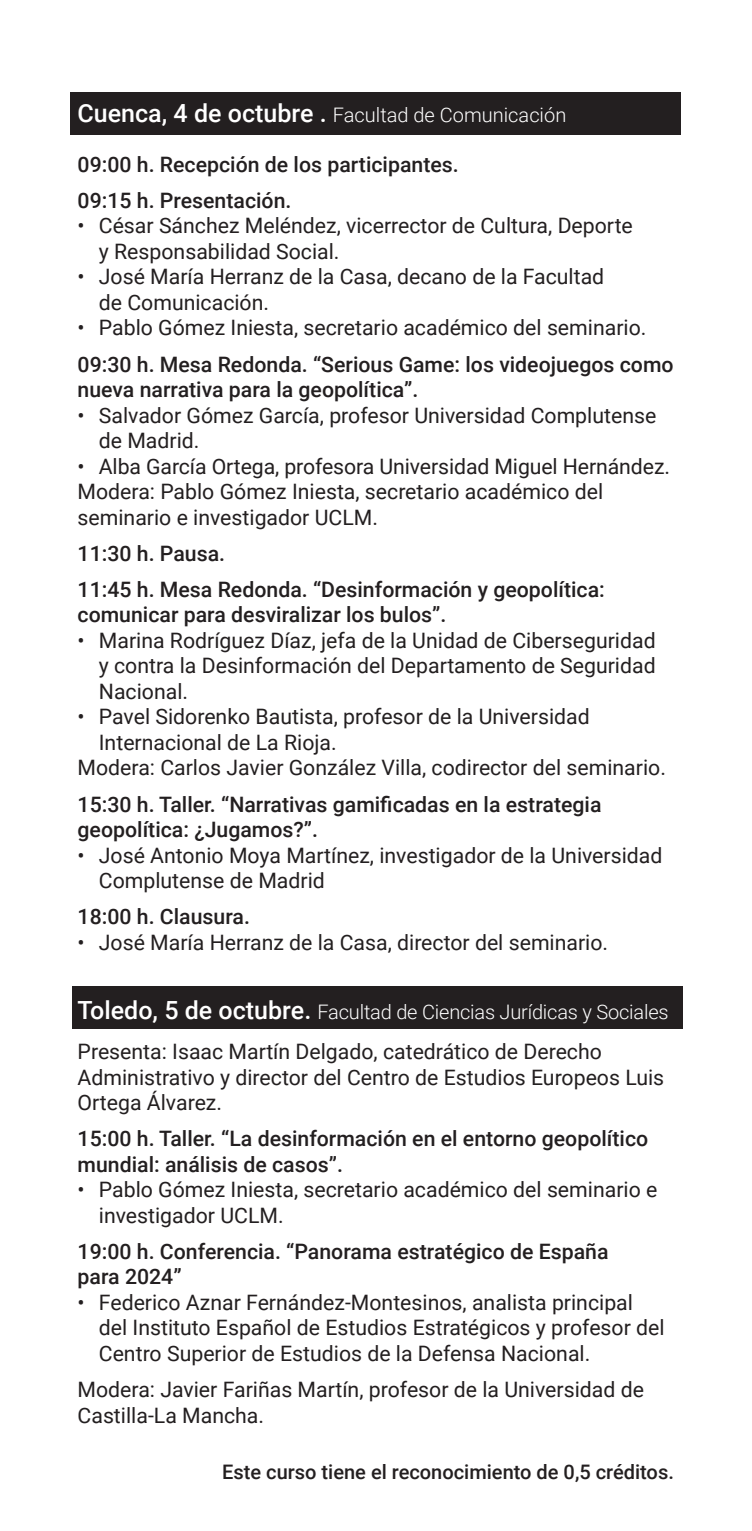
<style>
.page{position:relative;width:752px;height:1531px;background:#fff}
.page>*{position:absolute;margin:0;border:0;box-sizing:border-box;transform-origin:0 0}
.t1{font:21.25px/25.5px "Roboto";color:#231f20}
.t2{font:500 21.25px/25.5px "Roboto";color:#231f20}
.t3{font:300 20px "Roboto";letter-spacing:-.01em;color:#fff}
.t4{font:500 20px "Roboto";color:#231f20}
.s1{font-weight:500;font-size:25px}
</style>
<div class="page">
<div style="left:72px;top:986px;width:610px;height:43px;background:#231f20"></div>
<div style="left:70px;top:92px;width:610px;height:43px;background:#231f20"></div>
<p class="t3" style="left:78px;top:100px;width:490px"><span class="s1">Cuenca, 4 de octubre .</span> Facultad de Comunicación</p>
<p class="t2" style="left:78px;top:145px;width:382px;line-height:36.2px">09:00 h. Recepción de los participantes.<br>09:15 h. Presentación.</p>
<p class="t1" style="left:99px;top:212px;width:535px;text-indent:-21px">• César Sánchez Meléndez, vicerrector de Cultura, Deporte y Responsabilidad Social.</p>
<p class="t1" style="left:99px;top:263px;width:506px;text-indent:-21px">• José María Herranz de la Casa, decano de la Facultad de Comunicación.</p>
<p class="t1" style="left:78px;top:314px;width:570px">• Pablo Gómez Iniesta, secretario académico del seminario.</p>
<p class="t2" style="left:78px;top:350px;width:597px">09:30 h. Mesa Redonda. “Serious Game: los videojuegos como nueva narrativa para la geopolítica”.</p>
<p class="t1" style="left:99px;top:401px;width:558px;text-indent:-21px">• Salvador Gómez García, profesor Universidad Complutense de Madrid.</p>
<p class="t1" style="left:78px;top:452px;width:593px">• Alba García Ortega, profesora Universidad Miguel Hernández.<br>Modera: Pablo Gómez Iniesta, secretario académico del seminario e investigador UCLM.</p>
<p class="t2" style="left:78px;top:534px;width:528px;line-height:36.2px">11:30 h. Pausa.<br>11:45 h. Mesa Redonda. “Desinformación y geopolítica:</p>
<p class="t2" style="left:78px;top:601px;width:370px">comunicar para desviralizar los bulos”.</p>
<p class="t1" style="left:99px;top:627px;width:558px;text-align:justify;text-indent:-21px">• Marina Rodríguez Díaz, jefa de la Unidad de Ciberseguridad y contra la Desinformación del Departamento de Seguridad Nacional.</p>
<p class="t1" style="left:78px;top:703px;width:513px">• Pavel Sidorenko Bautista, profesor de la Universidad</p>
<p class="t1" style="left:99px;top:729px;width:239px">Internacional de La Rioja.</p>
<p class="t1" style="left:78px;top:754px;width:589px">Modera: Carlos Javier González Villa, codirector del seminario.</p>
<p class="t2" style="left:78px;top:790px;width:525px">15:30 h. Taller. “Narrativas gamificadas en la estrategia geopolítica: ¿Jugamos?”.</p>
<p class="t1" style="left:99px;top:841px;width:565px;text-indent:-21px">• José Antonio Moya Martínez, investigador de la Universidad<br>Complutense de Madrid</p>
<p class="t2" style="left:78px;top:903px;width:174px">18:00 h. Clausura.</p>
<p class="t1" style="left:78px;top:928px;width:532px">• José María Herranz de la Casa, director del seminario.</p>
<p class="t3" style="left:78px;top:998px;width:592px"><span class="s1">Toledo, 5 de octubre.</span> Facultad de Ciencias Jurídicas y Sociales</p>
<p class="t1" style="left:78px;top:1038px;width:587px">Presenta: Isaac Martín Delgado, catedrático de Derecho<br>Administrativo y director del Centro de Estudios Europeos Luis<br>Ortega Álvarez.</p>
<p class="t2" style="left:78px;top:1125px;width:572px">15:00 h. Taller. “La desinformación en el entorno geopolítico mundial: análisis de casos”.</p>
<p class="t1" style="left:99px;top:1176px;width:559px;text-indent:-21px">• Pablo Gómez Iniesta, secretario académico del seminario e investigador UCLM.</p>
<p class="t2" style="left:78px;top:1238px;width:532px">19:00 h. Conferencia. “Panorama estratégico de España para 2024”</p>
<p class="t1" style="left:99px;top:1289px;width:567px;text-indent:-21px">• Federico Aznar Fernández-Montesinos, analista principal del Instituto Español de Estudios Estratégicos y profesor del<br>Centro Superior de Estudios de la Defensa Nacional.</p>
<p class="t1" style="left:78px;top:1376px;width:567px">Modera: Javier Fariñas Martín, profesor de la Universidad de<br>Castilla-La Mancha.</p>
<p class="t4" style="left:222px;top:1458px;width:453px">Este curso tiene el reconocimiento de 0,5 créditos.</p>
</div>
